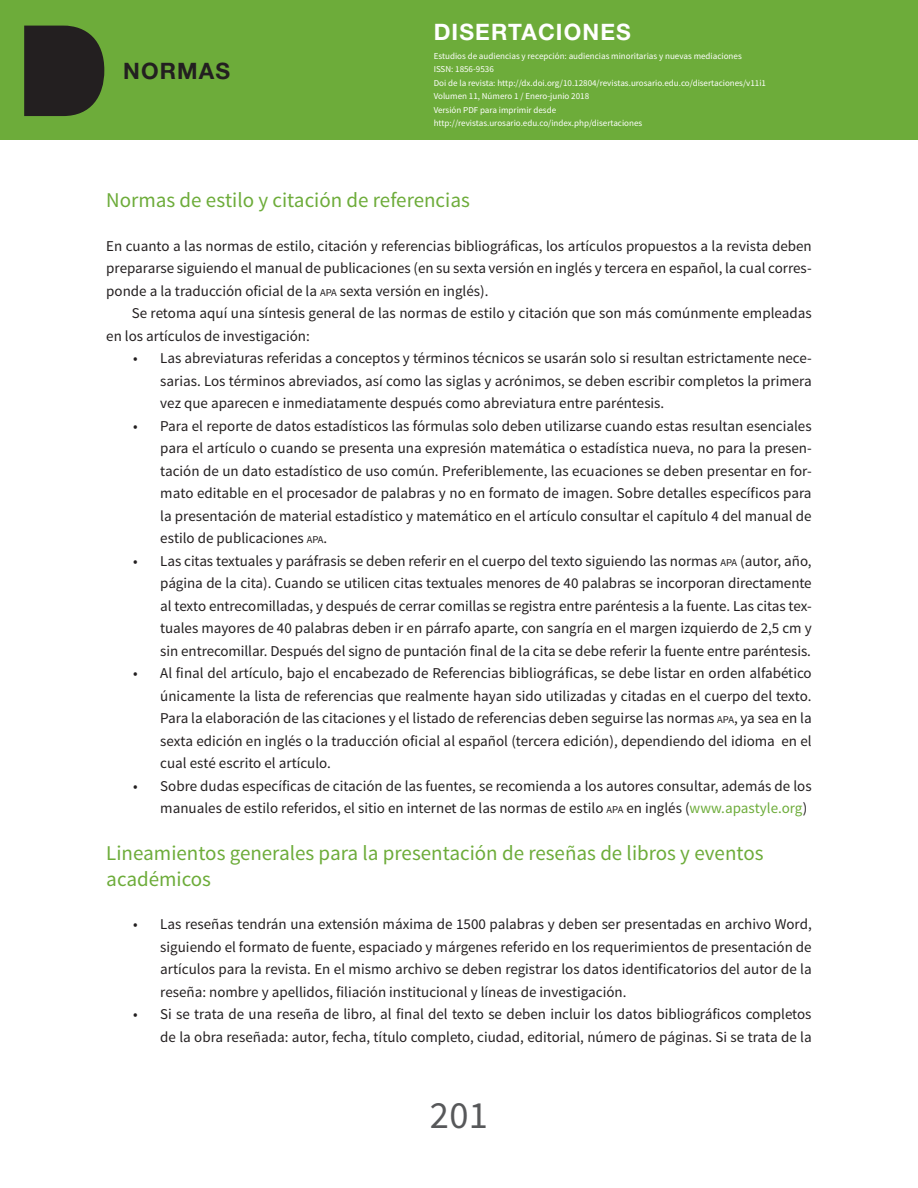
<style>
.page{position:relative;width:918px;height:1188px;background:#fff}
.page>*{position:absolute;margin:0;border:0;box-sizing:border-box;transform-origin:0 0}
.t1{font:38.4px "Source Sans Pro";color:#57585a}
.t2{font:700 22.65px "Helvetica Neue LT Std";letter-spacing:.05em;color:#fff}
.t3{font:700 22.65px "Helvetica Neue LT Std";letter-spacing:.05em;color:#231f20}
.T2{font:21px/25.5px "Source Sans Pro";color:#6dac3a}
.p1{font:15px/22.5px "Source Sans Pro";color:#231f20;text-align:justify}
.p2{font:15px/22.5px "Source Sans Pro";color:#231f20}
.t4{font:9px/13.5px "Source Sans Pro";color:#fff}
.s1{font-size:10.5px}
.s2{color:#6dac3a}
</style>
<div class="page">
<div style="left:0;top:0;width:918px;height:139px;background:#6dac3a"></div>
<svg style="left:24px;top:26px;width:80px;height:90px;background:#292b22"></svg>
<h2 class="t3" style="left:123px;top:57px;width:109px">NORMAS</h2>
<h2 class="t2" style="left:434px;top:18px;width:199px">DISERTACIONES</h2>
<p class="t4" style="left:434px;top:49px;width:334px">Estudios de audiencias y recepción: audiencias minoritarias y nuevas mediaciones<br>ISSN: 1856-9536<br>Doi de la revista: http://dx.doi.org/10.12804/revistas.urosario.edu.co/disertaciones/v11i1<br>Volumen 11, Número 1 / Enero-junio 2018<br>Versión PDF para imprimir desde http://revistas.urosario.edu.co/index.php/disertaciones</p>
<p class="T2" style="left:106px;top:188px;width:365px">Normas de estilo y citación de referencias</p>
<p class="p1" style="left:106px;top:235px;width:707px">En cuanto a las normas de estilo, citación y referencias bibliográficas, los artículos propuestos a la revista deben prepararse siguiendo el manual de publicaciones (en su sexta versión en inglés y tercera en español, la cual corres&shy;ponde a la traducción oficial de la <span class="s1">APA</span> sexta versión en inglés).</p>
<p class="p2" style="left:106px;top:302px;width:707px;text-indent:26px">Se retoma aquí una síntesis general de las normas de estilo y citación que son más comúnmente empleadas en los artículos de investigación:</p>
<p class="p1" style="left:160px;top:347px;width:653px;text-indent:-27px">• Las abreviaturas referidas a conceptos y términos técnicos se usarán solo si resultan estrictamente nece&shy;sarias. Los términos abreviados, así como las siglas y acrónimos, se deben escribir completos la primera vez que aparecen e inmediatamente después como abreviatura entre paréntesis.</p>
<p class="p1" style="left:160px;top:415px;width:653px;text-indent:-27px">• Para el reporte de datos estadísticos las fórmulas solo deben utilizarse cuando estas resultan esenciales para el artículo o cuando se presenta una expresión matemática o estadística nueva, no para la presen&shy;tación de un dato estadístico de uso común. Preferiblemente, las ecuaciones se deben presentar en for&shy;mato editable en el procesador de palabras y no en formato de imagen. Sobre detalles específicos para la presentación de material estadístico y matemático en el artículo consultar el capítulo 4 del manual de estilo de publicaciones <span class="s1">APA</span>.</p>
<p class="p1" style="left:160px;top:550px;width:653px;text-indent:-27px">• Las citas textuales y paráfrasis se deben referir en el cuerpo del texto siguiendo las normas <span class="s1">APA</span> (autor, año, página de la cita). Cuando se utilicen citas textuales menores de 40 palabras se incorporan directamente al texto entrecomilladas, y después de cerrar comillas se registra entre paréntesis a la fuente. Las citas tex&shy;tuales mayores de 40 palabras deben ir en párrafo aparte, con sangría en el margen izquierdo de 2,5 cm y sin entrecomillar. Después del signo de puntación final de la cita se debe referir la fuente entre paréntesis.</p>
<p class="p1" style="left:160px;top:662px;width:653px;text-indent:-27px">• Al final del artículo, bajo el encabezado de Referencias bibliográficas, se debe listar en orden alfabético únicamente la lista de referencias que realmente hayan sido utilizadas y citadas en el cuerpo del texto.<br>Para la elaboración de las citaciones y el listado de referencias deben seguirse las normas <span class="s1">APA</span>, ya sea en la sexta edición en inglés o la traducción oficial al español (tercera edición), dependiendo del idioma en el cual esté escrito el artículo.</p>
<p class="p1" style="left:133px;top:775px;width:680px;text-align:right">• Sobre dudas específicas de citación de las fuentes, se recomienda a los autores consultar, además de los manuales de estilo referidos, el sitio en internet de las normas de estilo <span class="s1">APA</span> en inglés (<span class="s2">www.apastyle.org</span>)</p>
<p class="T2" style="left:106px;top:841px;width:659px">Lineamientos generales para la presentación de reseñas de libros y eventos académicos</p>
<p class="p1" style="left:160px;top:913px;width:653px;text-indent:-27px">• Las reseñas tendrán una extensión máxima de 1500 palabras y deben ser presentadas en archivo Word, siguiendo el formato de fuente, espaciado y márgenes referido en los requerimientos de presentación de artículos para la revista. En el mismo archivo se deben registrar los datos identificatorios del autor de la reseña: nombre y apellidos, filiación institucional y líneas de investigación.</p>
<p class="p1" style="left:133px;top:1003px;width:680px;text-align:right">• Si se trata de una reseña de libro, al final del texto se deben incluir los datos bibliográficos completos de la obra reseñada: autor, fecha, título completo, ciudad, editorial, número de páginas. Si se trata de la</p>
<h1 class="t1" style="left:430px;top:1092px;width:60px">201</h1>
</div>
